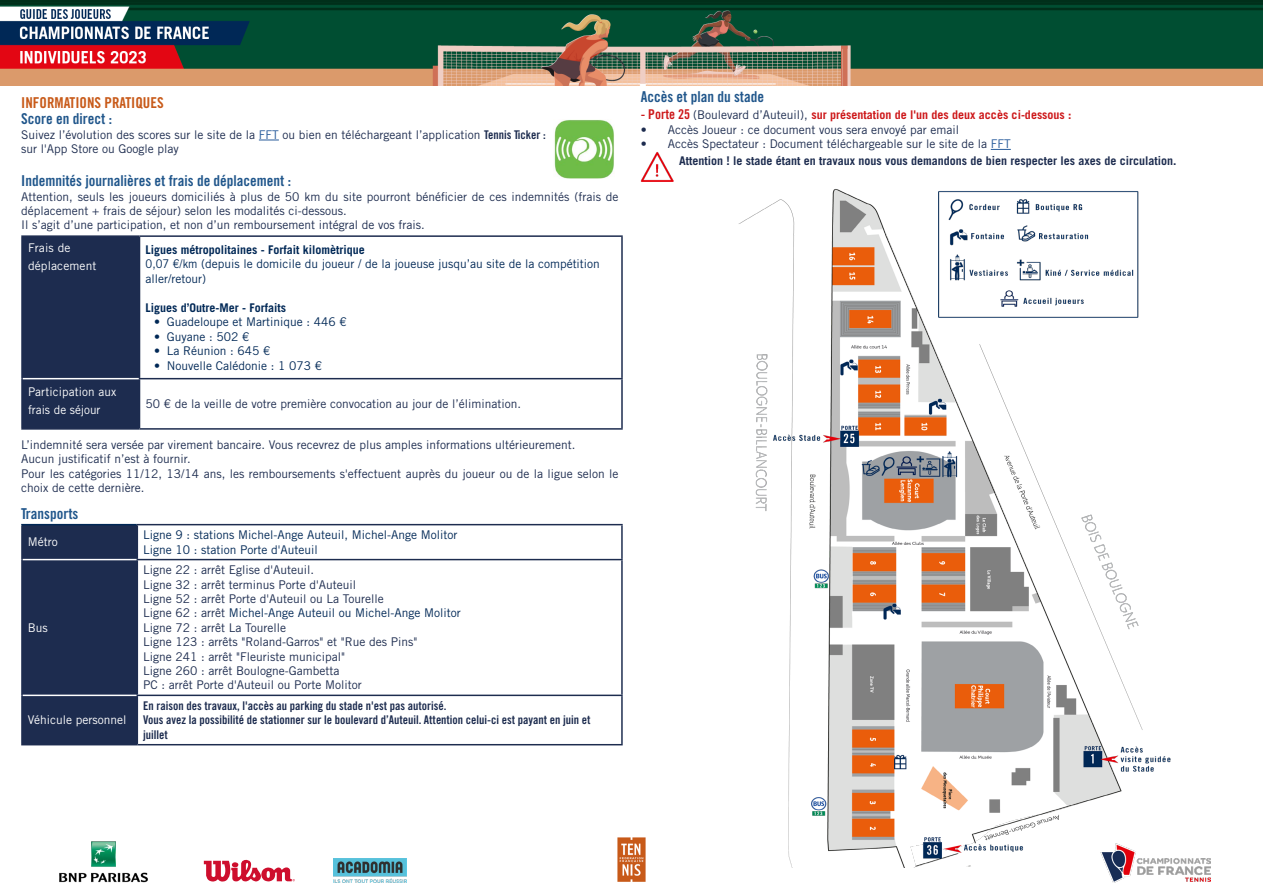
<style>
.page{position:relative;width:1263px;height:893px;background:#fff}
.page>*{position:absolute;margin:0;border:0;box-sizing:border-box;transform-origin:0 0}
.t1{font:15px "Trade Gothic LT Pro Bd Cn 20";color:#20568b}
.t2{font:15px "Trade Gothic LT Pro Bd Cn 20";color:#c85a19}
.t3{font:12px/14.4px "Trade Gothic LT Pro";color:#1d2c4f}
.t4{font:12px/14.4px "Trade Gothic LT Pro";color:#002856}
.t5{font:12px/14.4px "Trade Gothic LT Pro Bd Cn 20";color:#1d2c4f}
.t6{font:700 12px/16.5px "Trade Gothic LT Pro";color:#1d2c4f}
.t7{font:12px/14.4px "Trade Gothic LT Pro";color:#002856;scale:.93 1}
.t8{font:700 12px "Trade Gothic LT Pro";color:#cd1719}
.t9{font:12px/18px "Trade Gothic LT Pro";color:#fff}
.t10{font:700 12px "Trade Gothic LT Pro";color:#002856}
.s1{color:#275b9b}
.s2{font-family:"Trade Gothic LT Pro Bd Cn 20"}
.s3{color:#002856}
.s4{font-family:"Trade Gothic LT Pro Bd Cn 20";font-weight:400;font-size:13.5px}
.s5{font-weight:400;color:#1d2c4f}
.s6{font-weight:400}
.s7{font-weight:400;color:#275b9b}
</style>
<div class="page">
<img style="left:0;top:0;width:1263px;height:85px">
<img style="left:617px;top:837px;width:29px;height:45px">
<img style="left:1107px;top:858px;width:103px;height:24px">
<img style="left:59px;top:841px;width:89px;height:42px">
<svg style="left:204px;top:860px;width:91px;height:21px"></svg>
<svg style="left:259px;top:140px;width:20px;height:1px"></svg>
<div style="left:23px;top:237px;width:116px;height:191px;background:#1d2c4f"></div>
<svg style="left:140px;top:237px;width:481px;height:191px"></svg>
<hr style="left:21px;top:379px;width:2px;height:49px;background:#1d2c4f">
<hr style="left:21px;top:428px;width:119px;height:2px;background:#1d2c4f">
<hr style="left:139px;top:379px;width:1px;height:49px;background:#1d2c4f">
<hr style="left:621px;top:379px;width:2px;height:49px;background:#1d2c4f">
<hr style="left:140px;top:428px;width:483px;height:2px;background:#1d2c4f">
<hr style="left:21px;top:235px;width:119px;height:2px;background:#1d2c4f">
<hr style="left:21px;top:237px;width:2px;height:142px;background:#1d2c4f">
<hr style="left:140px;top:235px;width:483px;height:2px;background:#1d2c4f">
<hr style="left:139px;top:237px;width:1px;height:141px;background:#1d2c4f">
<hr style="left:621px;top:237px;width:2px;height:141px;background:#1d2c4f">
<hr style="left:139px;top:378px;width:484px;height:1px;background:#1d2c4f">
<hr style="left:23px;top:378px;width:116px;height:1px;background:#fff">
<img style="left:554px;top:119px;width:60px;height:60px">
<div style="left:23px;top:525px;width:114px;height:219px;background:#1d2c4f"></div>
<svg style="left:138px;top:525px;width:483px;height:219px"></svg>
<hr style="left:21px;top:525px;width:2px;height:35px;background:#1d2c4f">
<hr style="left:21px;top:560px;width:2px;height:135px;background:#1d2c4f">
<hr style="left:21px;top:695px;width:2px;height:49px;background:#1d2c4f">
<hr style="left:21px;top:744px;width:116px;height:1px;background:#1d2c4f">
<hr style="left:137px;top:524px;width:486px;height:1px;background:#1d2c4f">
<hr style="left:137px;top:525px;width:1px;height:34px;background:#1d2c4f">
<hr style="left:621px;top:525px;width:2px;height:34px;background:#1d2c4f">
<hr style="left:137px;top:559px;width:486px;height:1px;background:#1d2c4f">
<hr style="left:137px;top:560px;width:1px;height:135px;background:#1d2c4f">
<hr style="left:621px;top:560px;width:2px;height:135px;background:#1d2c4f">
<hr style="left:137px;top:695px;width:486px;height:1px;background:#1d2c4f">
<hr style="left:137px;top:696px;width:1px;height:48px;background:#1d2c4f">
<hr style="left:621px;top:696px;width:2px;height:48px;background:#1d2c4f">
<hr style="left:137px;top:744px;width:486px;height:1px;background:#1d2c4f">
<hr style="left:23px;top:559px;width:114px;height:1px;background:#fff">
<hr style="left:23px;top:695px;width:114px;height:1px;background:#fff">
<hr style="left:21px;top:524px;width:116px;height:1px;background:#002856">
<img style="left:738px;top:189px;width:445px;height:679px">
<img style="left:641px;top:152px;width:32px;height:30px">
<svg style="left:991px;top:149px;width:20px;height:1px"></svg>
<img style="left:333px;top:859px;width:73px;height:24px">
<p class="t2" style="left:21px;top:93px;width:144px">INFORMATIONS PRATIQUES</p>
<p class="t1" style="left:21px;top:110px;width:92px">Score en direct :</p>
<p class="t3" style="left:21px;top:127px;width:526px">Suivez l’évolution des scores sur le site de la <span class="s1">FFT</span> ou bien en téléchargeant l’application <span class="s2">Tennis Ticker : </span>sur l'App Store ou Google play</p>
<p class="t1" style="left:21px;top:172px;width:271px">Indemnités journalières et frais de déplacement :</p>
<p class="t3" style="left:21px;top:189px;width:599px">Attention, seuls les joueurs domiciliés à plus de 50 km du site pourront bénéficier de ces indemnités (frais de déplacement + frais de séjour) selon les modalités ci-dessous.<br>Il s’agit d’une participation, et non d’un remboursement intégral de vos frais.</p>
<p class="t9" style="left:28px;top:239px;width:70px">Frais de déplacement</p>
<p class="t10" style="left:146px;top:242px;width:221px">Ligues métropolitaines - Forfait kilomètrique</p>
<p class="t7" style="left:146px;top:257px;width:490px">0,07 €/km (depuis le domicile du joueur / de la joueuse jusqu’au site de la compétition aller/retour)</p>
<p class="t10" style="left:146px;top:300px;width:142px">Ligues d’Outre-Mer - Forfaits</p>
<p class="t4" style="left:154px;top:315px;width:194px">• Guadeloupe et Martinique : 446 €</p>
<p class="t4" style="left:154px;top:329px;width:97px">• Guyane : 502 €</p>
<p class="t4" style="left:154px;top:344px;width:118px">• La Réunion : 645 €</p>
<p class="t4" style="left:154px;top:358px;width:170px">• Nouvelle Calédonie : 1 073 €</p>
<p class="t9" style="left:28px;top:383px;width:90px">Participation aux frais de séjour</p>
<p class="t3" style="left:146px;top:396px;width:377px">50 € de la veille de votre première convocation au jour de l’élimination.</p>
<p class="t3" style="left:21px;top:437px;width:599px">L’indemnité sera versée par virement bancaire. Vous recevrez de plus amples informations ultérieurement.<br>Aucun justificatif n’est à fournir.<br>Pour les catégories 11/12, 13/14 ans, les remboursements s'effectuent auprès du joueur ou de la ligue selon le choix de cette dernière.</p>
<p class="t1" style="left:21px;top:504px;width:59px">Transports</p>
<p class="t9" style="left:28px;top:533px;width:31px">Métro</p>
<p class="t4" style="left:143px;top:528px;width:316px">Ligne 9 : stations Michel-Ange Auteuil, Michel-Ange Molitor<br>Ligne 10 : station Porte d'Auteuil</p>
<p class="t9" style="left:28px;top:618px;width:22px">Bus</p>
<p class="t9" style="left:28px;top:711px;width:100px">Véhicule personnel</p>
<p class="t3" style="left:143px;top:563px;width:319px">Ligne 22 : arrêt Eglise d'Auteuil.<br>Ligne 32 : arrêt terminus Porte d'Auteuil<br>Ligne 52 : arrêt Porte d'Auteuil ou La Tourelle<br>Ligne 62 : arrêt <span class="s3">Michel-Ange Auteuil ou Michel-Ange Molitor </span>Ligne 72 : arrêt La Tourelle<br>Ligne 123 : arrêts "Roland-Garros" et "Rue des Pins"<br>Ligne 241 : arrêt "Fleuriste municipal"<br>Ligne 260 : arrêt Boulogne-Gambetta<br>PC : arrêt Porte d'Auteuil ou Porte Molitor</p>
<p class="t5" style="left:143px;top:698px;width:449px">En raison des travaux, l'accès au parking du stade n'est pas autorisé.<br>Vous avez la possibilité de stationner sur le boulevard d’Auteuil. Attention celui-ci est payant en juin et juillet</p>
<p class="t1" style="left:641px;top:87px;width:125px">Accès et plan du stade</p>
<p class="t8" style="left:641px;top:108px;width:432px"><span class="s4">- Porte 25</span> <span class="s5">(Boulevard d’Auteuil),</span> sur présentation de l'un des deux accès ci-dessous :</p>
<p class="t3" style="left:641px;top:122px;width:320px">• Accès Joueur : ce document vous sera envoyé par email</p>
<p class="t6" style="left:679px;top:135px;width:499px;text-indent:-38px"><span class="s6">• Accès Spectateur : Document téléchargeable sur le site de la</span> <span class="s7">FFT<br></span>Attention ! le stade étant en travaux nous vous demandons de bien respecter les axes de circulation.</p>
</div>
